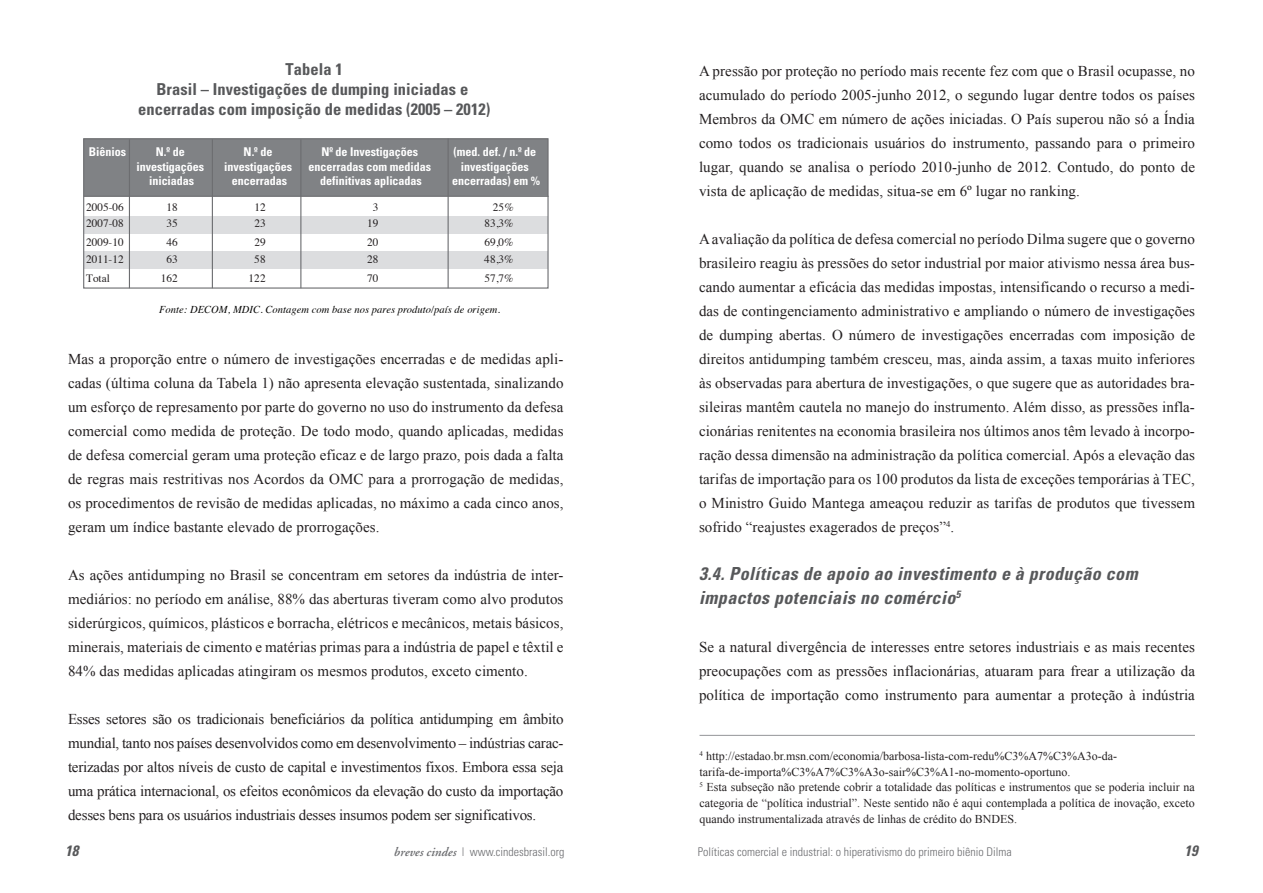
<style>
.page{position:relative;width:1263px;height:893px;background:#fff}
.page>*{position:absolute;margin:0;border:0;box-sizing:border-box;transform-origin:0 0}
.subtitulo{font:italic 700 condensed 18px/24px "Univers";letter-spacing:.025em;color:#57585a}
.t1{font:700 condensed 16.5px/19.6px "Univers";letter-spacing:.005em;color:#57585a;text-align:center}
.texto_Paragraph{font:15px/24px "Times New Roman";letter-spacing:.005em;color:#231f20;text-align:justify}
.t2{font:italic 700 condensed 15px "Univers";color:#57585a}
.Textinho_Rodape{font:12px/15.8px "Times New Roman";color:#231f20;text-align:justify}
.t3{font:700 condensed 12px/14.5px "Univers";letter-spacing:-.005em;color:#fff;text-align:center}
.t4{font:300 condensed 12px "Univers";color:#6c6d70}
.t5{font:11.25px "Times";letter-spacing:.005em;color:#231f20}
.t6{font:italic 10.5px "Times";letter-spacing:.005em;color:#050504}
.s1{font-family:"Adobe Garamond";font-weight:600;font-style:italic;font-stretch:normal;font-size:12.75px}
</style>
<div class="page">
<div style="left:84px;top:252px;width:464px;height:17px;background:#dcdddf"></div>
<div style="left:84px;top:216px;width:464px;height:18px;background:#dcdddf"></div>
<div style="left:83px;top:139px;width:465px;height:57px;background:#808285"></div>
<hr style="left:84px;top:196px;width:464px;height:1px;background:#6c6d70">
<div style="left:83px;top:138px;width:466px;height:151px;border:1px solid #6c6d70"></div>
<hr style="left:129px;top:140px;width:1px;height:148px;background:#6c6d70">
<hr style="left:448px;top:139px;width:1px;height:149px;background:#6c6d70">
<hr style="left:212px;top:140px;width:1px;height:148px;background:#6c6d70">
<hr style="left:300px;top:140px;width:1px;height:148px;background:#6c6d70">
<hr style="left:699px;top:735px;width:496px;height:1px;background:#939598">
<p class="t1" style="left:138px;top:59px;width:354px">Tabela 1<br>Brasil – Investigações de dumping iniciadas e encerradas com imposição de medidas (2005 – 2012)</p>
<p class="texto_Paragraph" style="left:699px;top:59px;width:497px">A pressão por proteção no período mais recente fez com que o Brasil ocupasse, no acumulado do período 2005-junho 2012, o segundo lugar dentre todos os países Membros da OMC em número de ações iniciadas. O País superou não só a Índia como todos os tradicionais usuários do instrumento, passando para o primeiro lugar, quando se analisa o período 2010-junho de 2012. Contudo, do ponto de vista de aplicação de medidas, situa-se em 6º lugar no ranking.</p>
<p class="texto_Paragraph" style="left:699px;top:227px;width:497px">A avaliação da política de defesa comercial no período Dilma sugere que o governo brasileiro reagiu às pressões do setor industrial por maior ativismo nessa área bus&shy;cando aumentar a eficácia das medidas impostas, intensificando o recurso a medi&shy;das de contingenciamento administrativo e ampliando o número de investigações de dumping abertas. O número de investigações encerradas com imposição de direitos antidumping também cresceu, mas, ainda assim, a taxas muito inferiores às observadas para abertura de investigações, o que sugere que as autoridades bra&shy;sileiras mantêm cautela no manejo do instrumento. Além disso, as pressões infla&shy;cionárias renitentes na economia brasileira nos últimos anos têm levado à incorpo&shy;ração dessa dimensão na administração da política comercial. Após a elevação das tarifas de importação para os 100 produtos da lista de exceções temporárias à TEC, o Ministro Guido Mantega ameaçou reduzir as tarifas de produtos que tivessem sofrido “reajustes exagerados de preços”<sup>4</sup>.</p>
<p class="subtitulo" style="left:699px;top:561px;width:440px">3.4. Políticas de apoio ao investimento e à produção com impactos potenciais no comércio<sup>5</sup></p>
<p class="texto_Paragraph" style="left:699px;top:635px;width:497px">Se a natural divergência de interesses entre setores industriais e as mais recentes preocupações com as pressões inflacionárias, atuaram para frear a utilização da política de importação como instrumento para aumentar a proteção à indústria</p>
<p class="t3" style="left:136px;top:144px;width:69px">N.º de investigações iniciadas</p>
<p class="t3" style="left:224px;top:144px;width:69px">N.º de investigações encerradas</p>
<p class="t3" style="left:308px;top:144px;width:124px">Nº de Investigações encerradas com medidas definitivas aplicadas</p>
<p class="t3" style="left:452px;top:144px;width:89px">(med. def. / n.º de investigações encerradas) em %</p>
<p class="t3" style="left:89px;top:144px;width:39px">Biênios</p>
<p class="t5" style="left:86px;top:197px;width:39px">2005-06</p>
<p class="t5" style="left:167px;top:197px;width:13px">18</p>
<p class="t5" style="left:254px;top:197px;width:13px">12</p>
<p class="t5" style="left:373px;top:197px;width:7px">3</p>
<p class="t5" style="left:493px;top:197px;width:22px">25%</p>
<p class="t5" style="left:86px;top:213px;width:39px">2007-08</p>
<p class="t5" style="left:167px;top:213px;width:13px">35</p>
<p class="t5" style="left:254px;top:213px;width:13px">23</p>
<p class="t5" style="left:367px;top:213px;width:13px">19</p>
<p class="t5" style="left:484px;top:213px;width:31px">83,3%</p>
<p class="t5" style="left:86px;top:232px;width:39px">2009-10</p>
<p class="t5" style="left:167px;top:232px;width:13px">46</p>
<p class="t5" style="left:254px;top:232px;width:13px">29</p>
<p class="t5" style="left:367px;top:232px;width:13px">20</p>
<p class="t5" style="left:484px;top:232px;width:31px">69,0%</p>
<p class="t5" style="left:86px;top:268px;width:25px">Total</p>
<p class="t5" style="left:161px;top:268px;width:19px">162</p>
<p class="t5" style="left:249px;top:268px;width:19px">122</p>
<p class="t5" style="left:367px;top:268px;width:13px">70</p>
<p class="t5" style="left:484px;top:268px;width:31px">57,7%</p>
<p class="t5" style="left:86px;top:248px;width:39px">2011-12</p>
<p class="t5" style="left:167px;top:248px;width:13px">63</p>
<p class="t5" style="left:254px;top:248px;width:13px">58</p>
<p class="t5" style="left:367px;top:248px;width:13px">28</p>
<p class="t5" style="left:484px;top:248px;width:31px">48,3%</p>
<p class="t6" style="left:159px;top:300px;width:343px">Fonte: DECOM, MDIC. Contagem com base nos pares produto/país de origem.</p>
<p class="texto_Paragraph" style="left:68px;top:347px;width:497px">Mas a proporção entre o número de investigações encerradas e de medidas apli&shy;cadas (última coluna da Tabela 1) não apresenta elevação sustentada, sinalizando um esforço de represamento por parte do governo no uso do instrumento da defesa comercial como medida de proteção. De todo modo, quando aplicadas, medidas de defesa comercial geram uma proteção eficaz e de largo prazo, pois dada a falta de regras mais restritivas nos Acordos da OMC para a prorrogação de medidas, os procedimentos de revisão de medidas aplicadas, no máximo a cada cinco anos, geram um índice bastante elevado de prorrogações.</p>
<p class="texto_Paragraph" style="left:68px;top:563px;width:497px">As ações antidumping no Brasil se concentram em setores da indústria de inter&shy;mediários: no período em análise, 88% das aberturas tiveram como alvo produtos siderúrgicos, químicos, plásticos e borracha, elétricos e mecânicos, metais básicos, minerais, materiais de cimento e matérias primas para a indústria de papel e têxtil e 84% das medidas aplicadas atingiram os mesmos produtos, exceto cimento.</p>
<p class="texto_Paragraph" style="left:68px;top:707px;width:497px">Esses setores são os tradicionais beneficiários da política antidumping em âmbito mundial, tanto nos países desenvolvidos como em desenvolvimento – indústrias carac&shy;terizadas por altos níveis de custo de capital e investimentos fixos. Embora essa seja uma prática internacional, os efeitos econômicos da elevação do custo da importação desses bens para os usuários industriais desses insumos podem ser significativos.</p>
<p class="Textinho_Rodape" style="left:699px;top:748px;width:419px"><sup>4</sup> http://estadao.br.msn.com/economia/barbosa-lista-com-redu%C3%A7%C3%A3o-da-</p>
<p class="Textinho_Rodape" style="left:699px;top:764px;width:372px">tarifa-de-importa%C3%A7%C3%A3o-sair%C3%A1-no-momento-oportuno.</p>
<p class="Textinho_Rodape" style="left:699px;top:779px;width:497px"><sup>5</sup> Esta subseção não pretende cobrir a totalidade das políticas e instrumentos que se poderia incluir na categoria de “política industrial”. Neste sentido não é aqui contemplada a política de inovação, exceto quando instrumentalizada através de linhas de crédito do BNDES.</p>
<p class="t2" style="left:65px;top:841px;width:15px">18</p>
<p class="t4" style="left:394px;top:844px;width:172px"><span class="s1">breves cindes</span> | www.cindesbrasil.org</p>
<p class="t4" style="left:698px;top:844px;width:315px">Políticas comercial e industrial: o hiperativismo do primeiro biênio Dilma</p>
<p class="t2" style="left:1184px;top:841px;width:15px">19</p>
</div>
